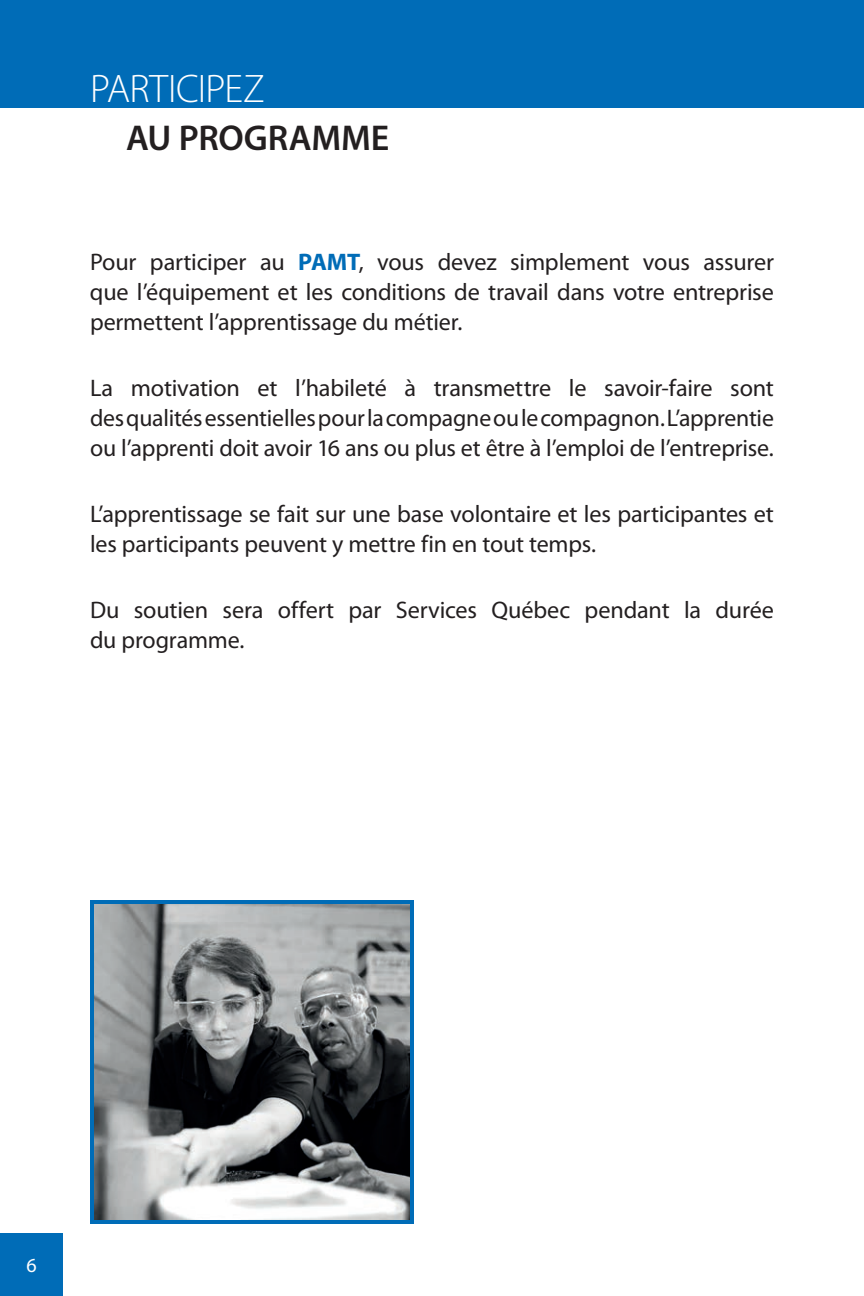
<style>
.page{position:relative;width:864px;height:1296px;background:#fff}
.page>*{position:absolute;margin:0;border:0;box-sizing:border-box;transform-origin:0 0}
.Titre1{font:300 40px "Myriad Pro";letter-spacing:-.02em;color:#fff}
.Titre1-2{font:600 36px "Myriad Pro";color:#231f20}
.Texte{font:24px/30px "Myriad Pro";letter-spacing:-.005em;color:#231f20;text-align:justify}
.t1{font:20px "Myriad Pro";color:#fff}
.s1{font-weight:700;color:#006cb7}
</style>
<div class="page">
<div style="left:0;top:0;width:864px;height:108px;background:#006cb7"></div>
<img style="left:95px;top:905px;width:314px;height:314px">
<div style="left:90px;top:900px;width:324px;height:324px;border:4px solid #006cb7"></div>
<div style="left:0;top:1233px;width:63px;height:63px;background:#006cb7"></div>
<p class="Titre1" style="left:90px;top:65px;width:176px">PARTICIPEZ</p>
<p class="Titre1-2" style="left:126px;top:115px;width:265px">AU PROGRAMME</p>
<p class="Texte" style="left:90px;top:247px;width:686px">Pour participer au <span class="s1">PAMT</span>, vous devez simplement vous assurer que l’équipement et les conditions de travail dans votre entreprise permettent l’apprentissage du métier.</p>
<p class="Texte" style="left:90px;top:373px;width:686px">La motivation et l’habileté à transmettre le savoir-faire sont des qualités essentielles pour la compagne ou le compagnon. L’apprentie ou l’apprenti doit avoir 16 ans ou plus et être à l’emploi de l’entreprise.</p>
<p class="Texte" style="left:90px;top:499px;width:686px">L’apprentissage se fait sur une base volontaire et les participantes et les participants peuvent y mettre fin en tout temps.</p>
<p class="Texte" style="left:90px;top:595px;width:685px">Du soutien sera offert par Services Québec pendant la durée du programme.</p>
<p class="t1" style="left:26px;top:1253px;width:12px">6</p>
</div>
